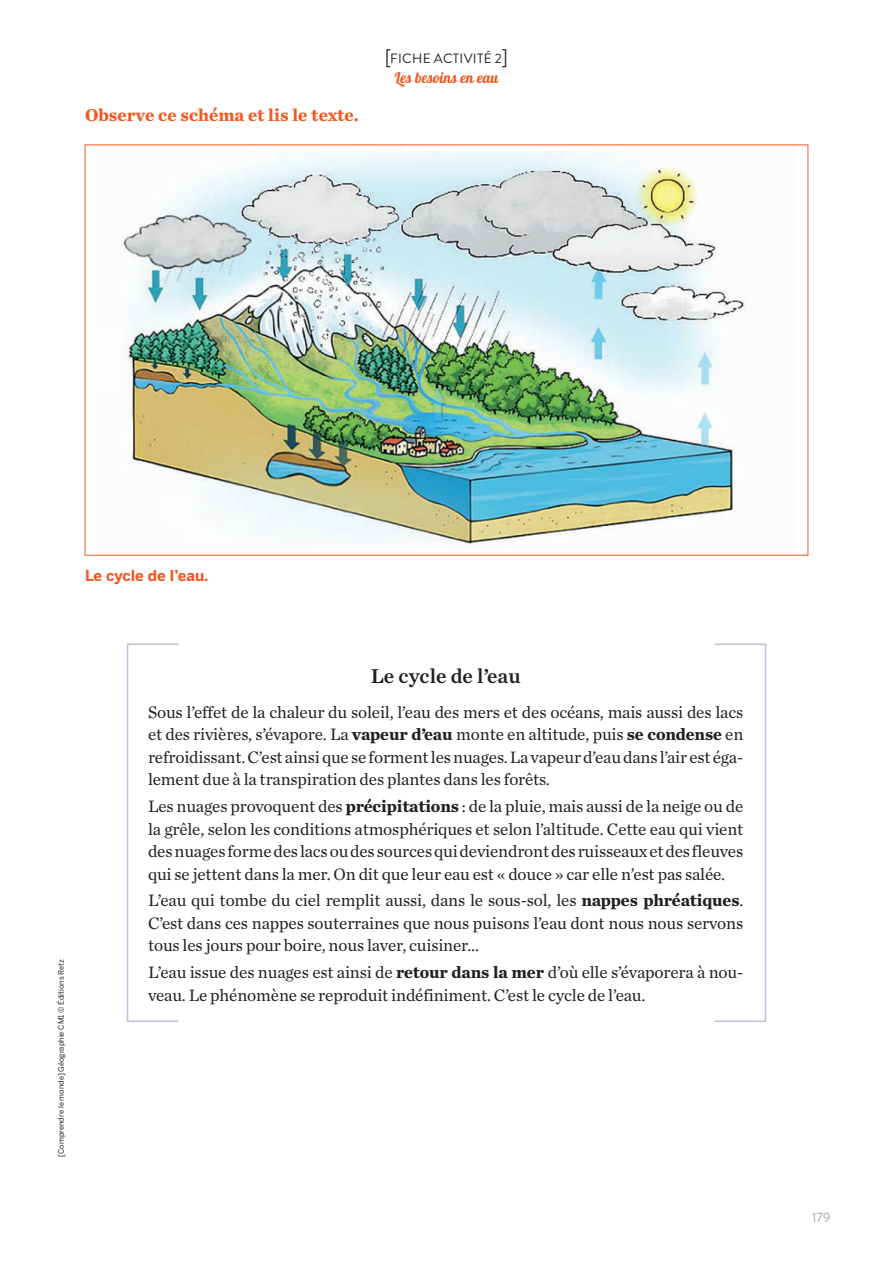
<style>
.page{position:relative;width:893px;height:1263px;background:#fff}
.page>*{position:absolute;margin:0;border:0;box-sizing:border-box;transform-origin:0 0}
.t1{font:21px "Chronicle Text G1 Semi";color:#231f20}
.t2{font:700 18px "Chronicle Text G1";color:#f15921}
.t3{font:17.25px/22.5px "Chronicle Text G1";letter-spacing:-.01em;color:#231f20;text-align:justify}
.t4{font:15px "Lobster 1.4";letter-spacing:.02em;color:#f15921}
.t5{font:700 15px "Benton Sans";letter-spacing:-.005em;color:#f15921}
.t6{font:13.5px "Brandon Grotesque";letter-spacing:.02em;color:#231f20}
.t7{font:13.5px "Brandon Grotesque";color:#a8a9ad}
.t8{font:7.5px "Benton Sans";color:#231f20}
.s1{font-size:18.15px}
.s2{font-weight:700}
</style>
<div class="page">
<img style="left:121px;top:152px;width:625px;height:396px">
<hr style="left:127px;top:643px;width:1px;height:379px;background:#bcc3de">
<hr style="left:127px;top:643px;width:51px;height:2px;background:#bcc3de">
<hr style="left:127px;top:1020px;width:51px;height:2px;background:#bcc3de">
<hr style="left:765px;top:643px;width:1px;height:379px;background:#bcc3de">
<hr style="left:714px;top:643px;width:52px;height:2px;background:#bcc3de">
<hr style="left:714px;top:1020px;width:52px;height:2px;background:#bcc3de">
<p class="t2" style="left:85px;top:100px;width:275px">Observe ce schéma et lis le texte.</p>
<p class="t6" style="left:385px;top:49px;width:124px"><span class="s1">[</span>FICHE ACTIVITÉ 2<span class="s1">]</span></p>
<p class="t4" style="left:395px;top:68px;width:104px">Les besoins en eau</p>
<p class="t5" style="left:85px;top:567px;width:125px">Le cycle de l’eau.</p>
<p class="t8" style="left:57px;top:1157px;width:199px;rotate:-90deg">[Comprendre le monde] Géographie CM1 © Éditions Retz</p>
<p class="t1" style="left:371px;top:659px;width:151px">Le cycle de l’eau</p>
<p class="t3" style="left:148px;top:700px;width:597px">Sous l’effet de la chaleur du soleil, l’eau des mers et des océans, mais aussi des lacs et des rivières, s’évapore. La <span class="s2">vapeur d’eau</span> monte en altitude, puis <span class="s2">se condense</span> en refroidissant. C’est ainsi que se forment les nuages. La vapeur d’eau dans l’air est éga&shy;lement due à la transpiration des plantes dans les forêts.</p>
<p class="t3" style="left:148px;top:794px;width:597px">Les nuages provoquent des <span class="s2">précipitations</span> : de la pluie, mais aussi de la neige ou de la grêle, selon les conditions atmosphériques et selon l’altitude. Cette eau qui vient des nuages forme des lacs ou des sources qui deviendront des ruisseaux et des fleuves qui se jettent dans la mer. On dit que leur eau est « douce » car elle n’est pas salée.</p>
<p class="t3" style="left:148px;top:888px;width:597px">L’eau qui tombe du ciel remplit aussi, dans le sous-sol, les <span class="s2">nappes phréatiques</span>.<br>C’est dans ces nappes souterraines que nous puisons l’eau dont nous nous servons tous les jours pour boire, nous laver, cuisiner…</p>
<p class="t3" style="left:148px;top:960px;width:597px">L’eau issue des nuages est ainsi de <span class="s2">retour dans la mer</span> d’où elle s’évaporera à nou&shy;veau. Le phénomène se reproduit indéfiniment. C’est le cycle de l’eau.</p>
<p class="t7" style="left:812px;top:1208px;width:20px">179</p>
</div>
